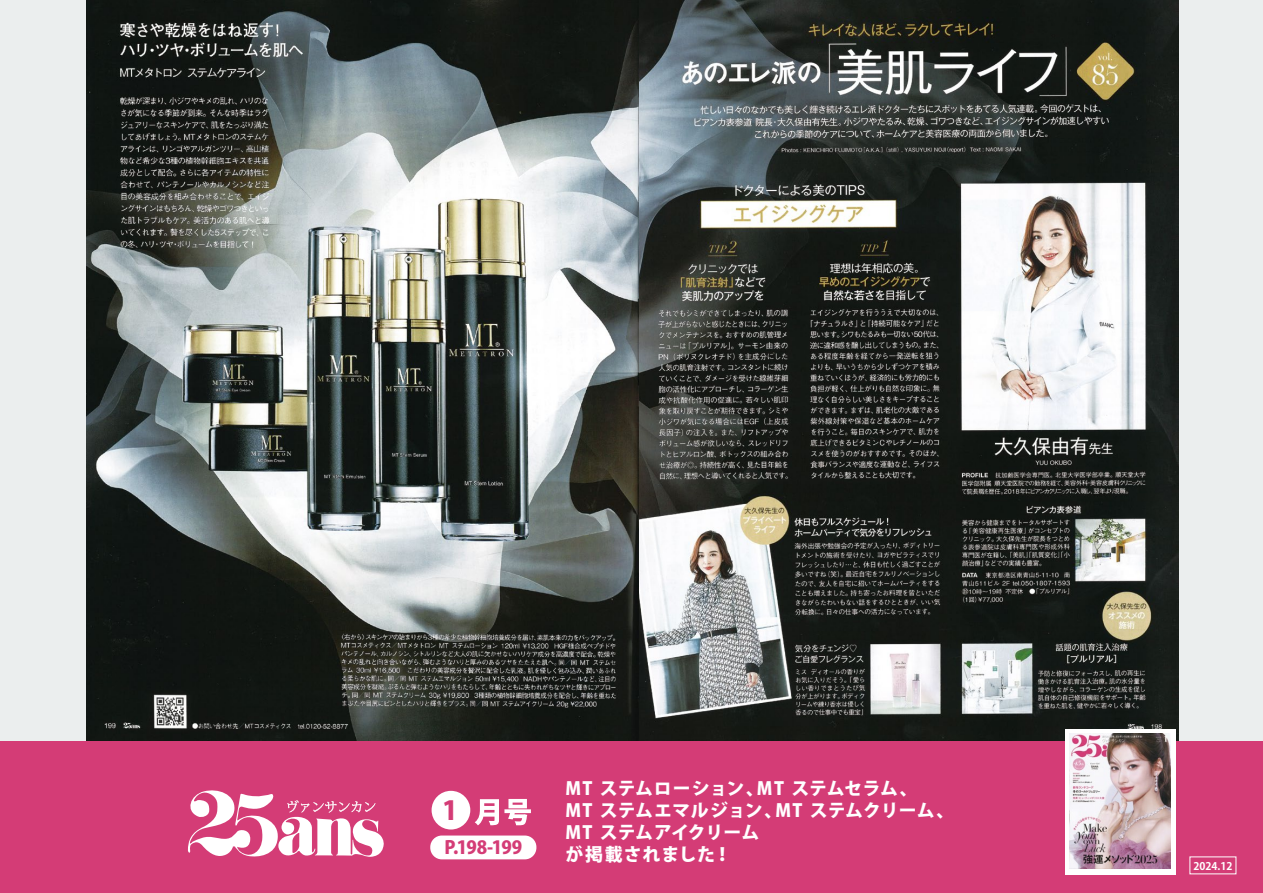
<style>
.page{position:relative;width:1263px;height:893px;background:#fff}
.page>*{position:absolute;margin:0;border:0;box-sizing:border-box;transform-origin:0 0}
.t1{font:800 25.95px "Koz Go Pro";color:#d43c76}
.t2{font:800 18px "Koz Go Pro";letter-spacing:-.035em;color:#d43c76}
.t3{font:800 17.85px/22px "Koz Go Pro";color:#fff}
.t4{font:700 10.5px "Koz Go Pro";color:#fff}
</style>
<div class="page">
<div style="left:0;top:0;width:1263px;height:775px;background:#ebeeee"></div>
<img style="left:638px;top:0;width:541px;height:741px">
<img style="left:87px;top:0;width:551px;height:741px">
<div style="left:0;top:741px;width:1263px;height:152px;background:#d43c76"></div>
<div style="left:1065px;top:729px;width:111px;height:146px;background:#fff"></div>
<img style="left:1069px;top:733px;width:101px;height:135px">
<div style="left:430px;top:835px;width:106px;height:24px;background:#fff;border-radius:12px"></div>
<div style="left:432px;top:791px;width:38px;height:38px;background:#fff;border-radius:50%"></div>
<svg style="left:475px;top:799px;width:56px;height:26px"></svg>
<svg style="left:188px;top:790px;width:196px;height:67px"></svg>
<h1 class="t1" style="left:443px;top:794px;width:17px">1</h1>
<p class="t2" style="left:444px;top:836px;width:79px">P.198-199</p>
<p class="t3" style="left:565px;top:779px;width:390px">MT ステムローション、MT ステムセラム、<br>MT ステムエマルジョン、MT ステムクリーム、<br>MT ステムアイクリーム<br>が掲載されました！</p>
<p class="t4" style="left:1193px;top:859px;width:40px">2024.12</p>
</div>
